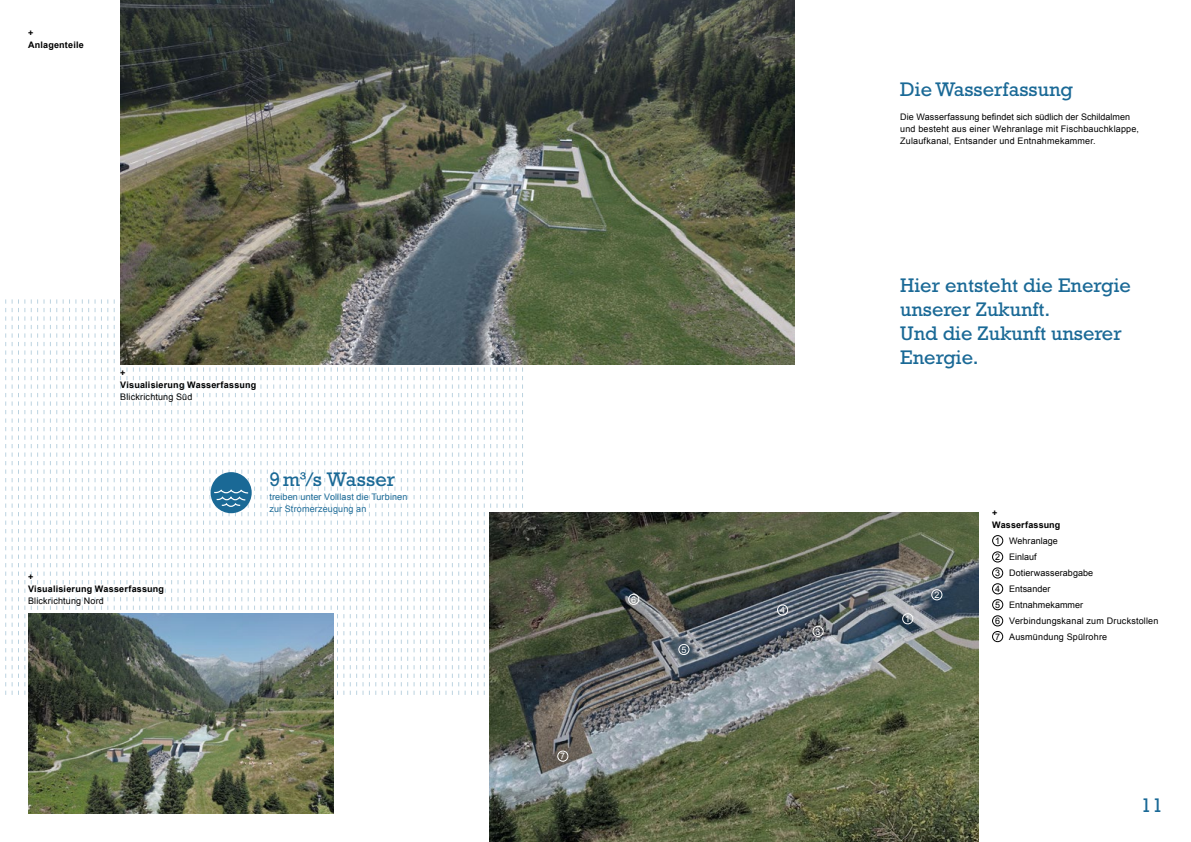
<style>
.page{position:relative;width:1191px;height:842px;background:#fff}
.page>*{position:absolute;margin:0;border:0;box-sizing:border-box;transform-origin:0 0}
.t1{font:20px/24px "Rockwell Std";color:#1a6996}
.t2{font:9px/16px "Arial";letter-spacing:.02em;color:#000}
.t3{font:700 9px/12px "Arial";letter-spacing:.02em;color:#000}
.t4{font:9px/12px "Arial";letter-spacing:.015em;color:#1a6996}
.t5{font:9px "Arial";color:#fff}
</style>
<div class="page">
<svg style="left:5px;top:299px;width:14px;height:396px"></svg>
<svg style="left:25px;top:299px;width:13px;height:396px"></svg>
<svg style="left:44px;top:299px;width:7px;height:311px"></svg>
<svg style="left:57px;top:299px;width:13px;height:311px"></svg>
<svg style="left:76px;top:299px;width:13px;height:311px"></svg>
<svg style="left:95px;top:299px;width:7px;height:311px"></svg>
<svg style="left:108px;top:299px;width:13px;height:311px"></svg>
<svg style="left:127px;top:364px;width:7px;height:246px"></svg>
<svg style="left:140px;top:364px;width:13px;height:246px"></svg>
<svg style="left:159px;top:364px;width:13px;height:246px"></svg>
<svg style="left:178px;top:364px;width:7px;height:246px"></svg>
<svg style="left:191px;top:364px;width:13px;height:246px"></svg>
<svg style="left:261px;top:364px;width:13px;height:246px"></svg>
<svg style="left:280px;top:364px;width:7px;height:246px"></svg>
<svg style="left:293px;top:364px;width:13px;height:246px"></svg>
<svg style="left:312px;top:364px;width:13px;height:246px"></svg>
<svg style="left:331px;top:364px;width:7px;height:331px"></svg>
<svg style="left:344px;top:364px;width:13px;height:331px"></svg>
<svg style="left:363px;top:364px;width:13px;height:331px"></svg>
<svg style="left:382px;top:364px;width:7px;height:331px"></svg>
<svg style="left:395px;top:364px;width:13px;height:331px"></svg>
<svg style="left:414px;top:364px;width:7px;height:331px"></svg>
<svg style="left:427px;top:364px;width:13px;height:331px"></svg>
<svg style="left:446px;top:364px;width:13px;height:331px"></svg>
<svg style="left:465px;top:364px;width:7px;height:331px"></svg>
<svg style="left:478px;top:364px;width:13px;height:331px"></svg>
<svg style="left:497px;top:364px;width:13px;height:144px"></svg>
<svg style="left:516px;top:364px;width:7px;height:144px"></svg>
<img style="left:120px;top:0;width:674px;height:364px">
<svg style="left:210px;top:299px;width:45px;height:311px"></svg>
<img style="left:489px;top:512px;width:489px;height:330px">
<div style="left:992px;top:535px;width:11px;height:11px;border:1px solid #000;border-radius:50%"></div>
<div style="left:992px;top:599px;width:11px;height:11px;border:1px solid #000;border-radius:50%"></div>
<div style="left:992px;top:552px;width:11px;height:10px;border:1px solid #000;border-radius:50%"></div>
<div style="left:992px;top:615px;width:11px;height:11px;border:1px solid #000;border-radius:50%"></div>
<div style="left:992px;top:568px;width:11px;height:10px;border:1px solid #000;border-radius:50%"></div>
<div style="left:992px;top:631px;width:11px;height:11px;border:1px solid #000;border-radius:50%"></div>
<div style="left:992px;top:583px;width:11px;height:11px;border:1px solid #000;border-radius:50%"></div>
<div style="left:812px;top:626px;width:11px;height:11px;border:1px solid #fff;border-radius:50%"></div>
<div style="left:777px;top:605px;width:11px;height:10px;border:1px solid #fff;border-radius:50%"></div>
<div style="left:678px;top:644px;width:11px;height:11px;border:1px solid #fff;border-radius:50%"></div>
<div style="left:557px;top:751px;width:11px;height:10px;border:1px solid #fff;border-radius:50%"></div>
<div style="left:628px;top:594px;width:11px;height:11px;border:1px solid #fff;border-radius:50%"></div>
<div style="left:931px;top:589px;width:11px;height:11px;border:1px solid #fff;border-radius:50%"></div>
<div style="left:902px;top:613px;width:11px;height:11px;border:1px solid #fff;border-radius:50%"></div>
<img style="left:28px;top:613px;width:306px;height:201px">
<p class="t3" style="left:28px;top:27px;width:57px">+<br>Anlagenteile</p>
<p class="t3" style="left:120px;top:367px;width:138px">+<br>Visualisierung Wasserfassung</p>
<p class="t2" style="left:120px;top:389px;width:74px">Blickrichtung Süd</p>
<p class="t3" style="left:28px;top:571px;width:138px">+<br>Visualisierung Wasserfassung</p>
<p class="t2" style="left:28px;top:593px;width:77px">Blickrichtung Nord</p>
<h1 class="t1" style="left:269px;top:467px;width:127px">9m³/s Wasser</h1>
<p class="t4" style="left:269px;top:491px;width:139px">treiben unter Volllast die Turbinen zur Stromerzeugung an</p>
<p class="t5" style="left:560px;top:750px;width:7px">7</p>
<p class="t5" style="left:631px;top:593px;width:7px">6</p>
<p class="t5" style="left:681px;top:644px;width:7px">5</p>
<p class="t5" style="left:780px;top:604px;width:7px">4</p>
<p class="t5" style="left:815px;top:625px;width:7px">3</p>
<h1 class="t1" style="left:900px;top:77px;width:174px">Die Wasserfassung</h1>
<p class="t2" style="left:900px;top:111px;width:240px;line-height:12px">Die Wasserfassung befindet sich südlich der Schildalmen und besteht aus einer Wehranlage mit Fischbauchklappe,<br>Zulaufkanal, Entsander und Entnahmekammer.</p>
<h1 class="t1" style="left:900px;top:273px;width:232px">Hier entsteht die Energie unserer Zukunft.<br>Und die Zukunft unserer<br>Energie.</h1>
<p class="t5" style="left:905px;top:613px;width:7px">1</p>
<p class="t5" style="left:934px;top:589px;width:7px">2</p>
<p class="t3" style="left:992px;top:507px;width:70px">+<br>Wasserfassung</p>
<p class="t2" style="left:995px;top:533px;width:165px">1 Wehranlage<br>2 Einlauf<br>3 Dotierwasserabgabe<br>4 Entsander<br>5 Entnahmekammer<br>6 Verbindungskanal zum Druckstollen<br>7 Ausmündung Spülrohre</p>
<h1 class="t1" style="left:1140px;top:793px;width:24px">11</h1>
</div>
